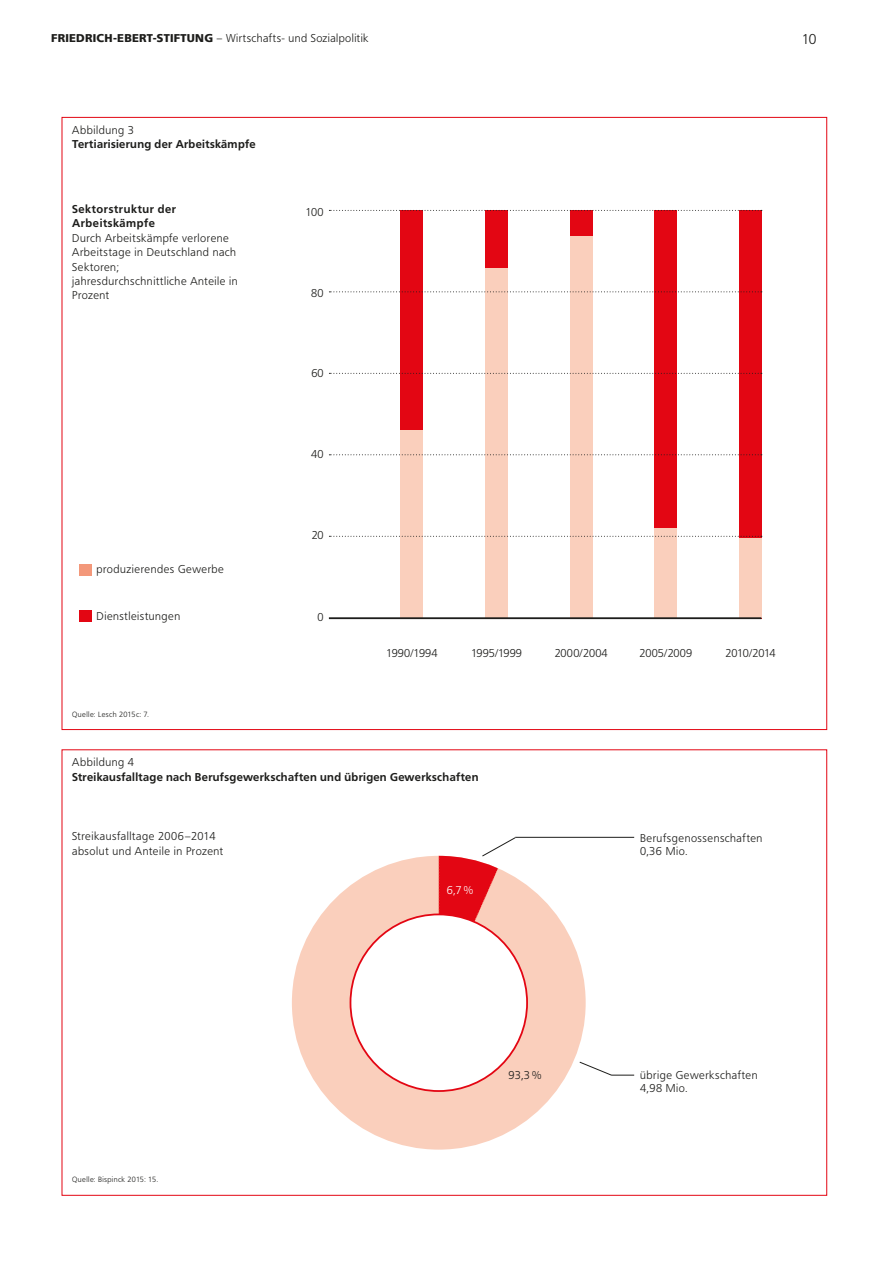
<style>
.page{position:relative;width:893px;height:1263px;background:#fff}
.page>*{position:absolute;margin:0;border:0;box-sizing:border-box;transform-origin:0 0}
.t1{font:300 14.1px "Frutiger BQ";color:#1d1d1b}
.t2{font:300 11.25px/14.4px "Frutiger BQ";letter-spacing:.045em;color:#1d1d1b}
.t3{font:700 11.25px "Frutiger BQ";letter-spacing:.03em;color:#1d1d1b}
.t4{font:700 11.25px "Frutiger BQ";letter-spacing:.05em;color:#1d1d1b}
.t5{font:300 11.25px "Frutiger BQ";letter-spacing:.005em;color:#1d1d1b}
.t6{font:300 11.25px "Frutiger BQ";color:#1d1d1b}
.t7{font:300 11.25px "Frutiger BQ";letter-spacing:.02em;color:#1d1d1b}
.t8{font:300 11.25px "Frutiger BQ";letter-spacing:-.035em;color:#1d1d1b}
.t9{font:300 11.25px "Frutiger BQ";color:#fff}
.t10{font:300 7.5px "Frutiger BQ";letter-spacing:.055em;color:#1d1d1b}
.s1{font-weight:900}
</style>
<div class="page">
<div style="left:401px;top:210px;width:22px;height:408px;background:#e30613"></div>
<div style="left:401px;top:430px;width:22px;height:188px;background:#facfbc"></div>
<div style="left:485px;top:210px;width:23px;height:408px;background:#e30613"></div>
<div style="left:485px;top:268px;width:23px;height:350px;background:#facfbc"></div>
<div style="left:570px;top:210px;width:22px;height:408px;background:#e30613"></div>
<div style="left:570px;top:236px;width:22px;height:382px;background:#facfbc"></div>
<div style="left:655px;top:210px;width:22px;height:408px;background:#e30613"></div>
<div style="left:655px;top:528px;width:22px;height:90px;background:#facfbc"></div>
<div style="left:739px;top:210px;width:23px;height:408px;background:#e30613"></div>
<div style="left:739px;top:538px;width:23px;height:80px;background:#facfbc"></div>
<div style="left:292px;top:856px;width:294px;height:293px;background:#facfbc;border-radius:50%"></div>
<hr style="left:515px;top:837px;width:119px;height:1px;background:#1d1d1b">
<svg style="left:438px;top:837px;width:78px;height:122px"></svg>
<svg style="left:579px;top:1061px;width:55px;height:15px"></svg>
<div style="left:350px;top:914px;width:177px;height:177px;background:#fff;border-radius:50%"></div>
<hr style="left:329px;top:617px;width:432px;height:2px;background:#1d1d1b">
<svg style="left:329px;top:536px;width:433px;height:1px"></svg>
<svg style="left:329px;top:454px;width:433px;height:1px"></svg>
<svg style="left:329px;top:373px;width:433px;height:1px"></svg>
<svg style="left:329px;top:291px;width:433px;height:1px"></svg>
<svg style="left:329px;top:210px;width:433px;height:1px"></svg>
<div style="left:79px;top:564px;width:13px;height:12px;background:#f3987a"></div>
<div style="left:79px;top:610px;width:13px;height:12px;background:#e30613"></div>
<p class="t2" style="left:51px;top:31px;width:319px"><span class="s1">FRIEDRICH-EBERT-STIFTUNG</span> – Wirtschafts- und Sozialpolitik</p>
<p class="t1" style="left:802px;top:31px;width:16px">10</p>
<p class="t2" style="left:72px;top:123px;width:63px">Abbildung 3</p>
<p class="t3" style="left:72px;top:137px;width:185px">Tertiarisierung der Arbeitskämpfe</p>
<p class="t4" style="left:72px;top:202px;width:105px">Sektorstruktur der</p>
<p class="t2" style="left:306px;top:205px;width:20px">100</p>
<p class="t4" style="left:72px;top:217px;width:84px">Arbeitskämpfe</p>
<p class="t2" style="left:72px;top:231px;width:167px">Durch Arbeitskämpfe verlorene<br>Arbeitstage in Deutschland nach<br>Sektoren;<br>jahresdurchschnittliche Anteile in<br>Prozent</p>
<p class="t2" style="left:311px;top:286px;width:14px">80</p>
<p class="t2" style="left:311px;top:366px;width:14px">60</p>
<p class="t2" style="left:311px;top:447px;width:14px">40</p>
<p class="t2" style="left:97px;top:562px;width:129px">produzierendes Gewerbe</p>
<p class="t2" style="left:97px;top:608px;width:85px">Dienstleistungen</p>
<p class="t10" style="left:72px;top:710px;width:78px">Quelle: Lesch 2015c: 7.</p>
<p class="t2" style="left:312px;top:528px;width:14px">20</p>
<p class="t2" style="left:318px;top:610px;width:8px">0</p>
<p class="t5" style="left:386px;top:646px;width:53px">1990/1994</p>
<p class="t6" style="left:471px;top:646px;width:53px">1995/1999</p>
<p class="t7" style="left:555px;top:646px;width:55px">2000/2004</p>
<p class="t5" style="left:639px;top:646px;width:54px">2005/2009</p>
<p class="t8" style="left:725px;top:646px;width:52px">2010/2014</p>
<p class="t2" style="left:72px;top:755px;width:63px">Abbildung 4</p>
<p class="t3" style="left:72px;top:770px;width:408px">Streikausfalltage nach Berufsgewerkschaften und übrigen Gewerkschaften</p>
<p class="t2" style="left:72px;top:829px;width:152px">Streikausfalltage 2006–2014 absolut und Anteile in Prozent</p>
<p class="t9" style="left:447px;top:883px;width:28px">6,7 %</p>
<p class="t10" style="left:72px;top:1175px;width:87px">Quelle: Bispinck 2015: 15.</p>
<p class="t2" style="left:508px;top:1068px;width:34px">93,3 %</p>
<p class="t2" style="left:640px;top:832px;width:124px;line-height:12.8px">Berufsgenossenschaften<br>0,36 Mio.</p>
<p class="t2" style="left:640px;top:1069px;width:119px;line-height:12.8px">übrige Gewerkschaften<br>4,98 Mio.</p>
</div>
